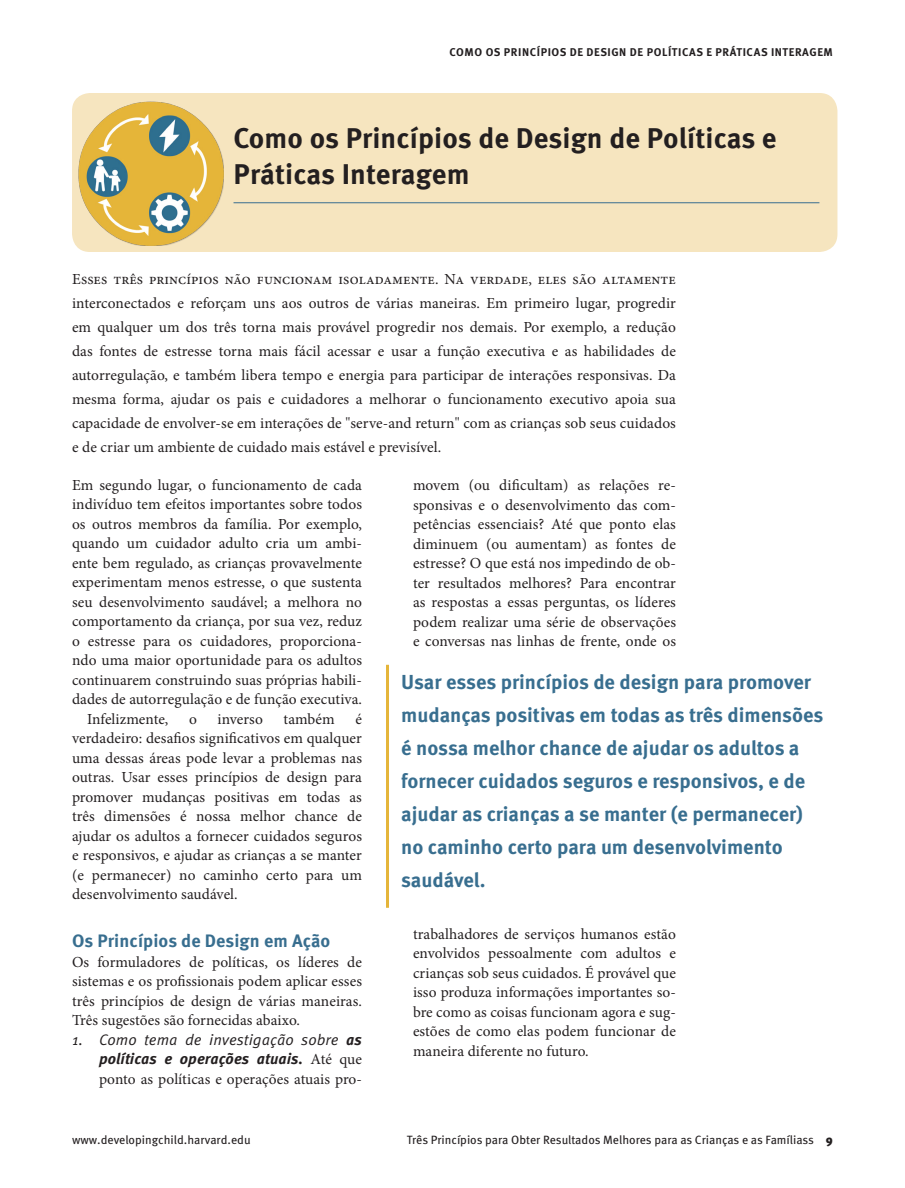
<style>
.page{position:relative;width:905px;height:1188px;background:#fff}
.page>*{position:absolute;margin:0;border:0;box-sizing:border-box;transform-origin:0 0}
.subhed_1{font:700 28.5px/36px "Meta OT";letter-spacing:.005em;color:#231f20}
.pullquote_left{font:700 20.25px/33px "Meta OT";color:#386e8f}
.intro_text_no_indent{font:700 18px "Meta OT";letter-spacing:.005em;color:#386e8f}
.intro_text_no_indent-2{font:15.3px/19.5px "Minion Pro";letter-spacing:.005em;color:#231f20;text-align:justify}
.sidebar1_text{font:12px "Meta OT";letter-spacing:-.005em;color:#231f20}
.header_right{font:700 11.25px "Meta OT";letter-spacing:.05em;color:#231f20}
.s1{font-family:"Meta OT Norm Ita"}
.s2{font-family:"Meta OT";font-weight:700;font-style:italic}
.s3{font-weight:900}
</style>
<div class="page">
<div style="left:72px;top:93px;width:765px;height:159px;background:#f6e5bf;border-radius:18px"></div>
<hr style="left:233px;top:202px;width:586px;height:1px;background:#386e8f">
<img style="left:78px;top:101px;width:146px;height:145px">
<hr style="left:386px;top:665px;width:3px;height:243px;background:#e5b53a">
<p class="header_right" style="left:449px;top:45px;width:385px">COMO OS PRINCÍPIOS DE DESIGN DE POLÍTICAS E PRÁTICAS INTERAGEM</p>
<p class="subhed_1" style="left:233px;top:121px;width:544px">Como os Princípios de Design de Políticas e<br>Práticas Interagem</p>
<p class="intro_text_no_indent-2" style="left:72px;top:267px;width:605px;line-height:24px">Esses três princípios não funcionam isoladamente. Na verdade, eles são altamente interconectados e reforçam uns aos outros de várias maneiras. Em primeiro lugar, progredir em qualquer um dos três torna mais provável progredir nos demais. Por exemplo, a redução das fontes de estresse torna mais fácil acessar e usar a função executiva e as habilidades de autorregulação, e também libera tempo e energia para participar de interações responsivas. Da mesma forma, ajudar os pais e cuidadores a melhorar o funcionamento executivo apoia sua capacidade de envolver-se em interações de "serve-and return" com as crianças sob seus cuidados e de criar um ambiente de cuidado mais estável e previsível.</p>
<p class="intro_text_no_indent-2" style="left:72px;top:475px;width:291px">Em segundo lugar, o funcionamento de cada indivíduo tem efeitos importantes sobre todos os outros membros da família. Por exemplo, quando um cuidador adulto cria um ambi&shy;ente bem regulado, as crianças provavelmente experimentam menos estresse, o que sustenta seu desenvolvimento saudável; a melhora no comportamento da criança, por sua vez, reduz o estresse para os cuidadores, proporciona&shy;ndo uma maior oportunidade para os adultos continuarem construindo suas próprias habili&shy;dades de autorregulação e de função executiva.</p>
<p class="intro_text_no_indent-2" style="left:87px;top:709px;width:83px">Infelizmente,</p>
<p class="intro_text_no_indent-2" style="left:189px;top:709px;width:9px">o</p>
<p class="intro_text_no_indent-2" style="left:217px;top:709px;width:47px">inverso</p>
<p class="intro_text_no_indent-2" style="left:283px;top:709px;width:53px">também</p>
<p class="intro_text_no_indent-2" style="left:72px;top:709px;width:291px;text-indent:283px">é verdadeiro: desafios significativos em qualquer uma dessas áreas pode levar a problemas nas outras. Usar esses princípios de design para promover mudanças positivas em todas as três dimensões é nossa melhor chance de ajudar os adultos a fornecer cuidados seguros e responsivos, e ajudar as crianças a se manter (e permanecer) no caminho certo para um desenvolvimento saudável.</p>
<p class="intro_text_no_indent" style="left:72px;top:930px;width:260px">Os Princípios de Design em Ação</p>
<p class="intro_text_no_indent-2" style="left:72px;top:952px;width:291px">Os formuladores de políticas, os líderes de sistemas e os profissionais podem aplicar esses três princípios de design de várias maneiras.<br>Três sugestões são fornecidas abaixo.</p>
<p class="intro_text_no_indent-2" style="left:99px;top:1030px;width:264px;text-indent:-27px"><span class="s1">1. Como tema de investigação sobre</span> <span class="s2">as políticas e operações atuais.</span> Até que ponto as políticas e operações atuais pro-</p>
<p class="intro_text_no_indent-2" style="left:413px;top:476px;width:264px">movem (ou dificultam) as relações re&shy;sponsivas e o desenvolvimento das com&shy;petências essenciais? Até que ponto elas diminuem (ou aumentam) as fontes de estresse? O que está nos impedindo de ob&shy;ter resultados melhores? Para encontrar as respostas a essas perguntas, os líderes podem realizar uma série de observações e conversas nas linhas de frente, onde os</p>
<p class="pullquote_left" style="left:401px;top:666px;width:423px">Usar esses princípios de design para promover mudanças positivas em todas as três dimensões é nossa melhor chance de ajudar os adultos a fornecer cuidados seguros e responsivos, e de ajudar as crianças a se manter (e permanecer) no caminho certo para um desenvolvimento saudável.</p>
<p class="intro_text_no_indent-2" style="left:413px;top:924px;width:264px">trabalhadores de serviços humanos estão envolvidos pessoalmente com adultos e crianças sob seus cuidados. É provável que isso produza informações importantes so&shy;bre como as coisas funcionam agora e sug&shy;estões de como elas podem funcionar de maneira diferente no futuro.</p>
<p class="sidebar1_text" style="left:72px;top:1132px;width:180px">www.developingchild.harvard.edu</p>
<p class="sidebar1_text" style="left:407px;top:1132px;width:427px">Três Princípios para Obter Resultados Melhores para as Crianças e as Famíliass <span class="s3">9</span></p>
</div>
